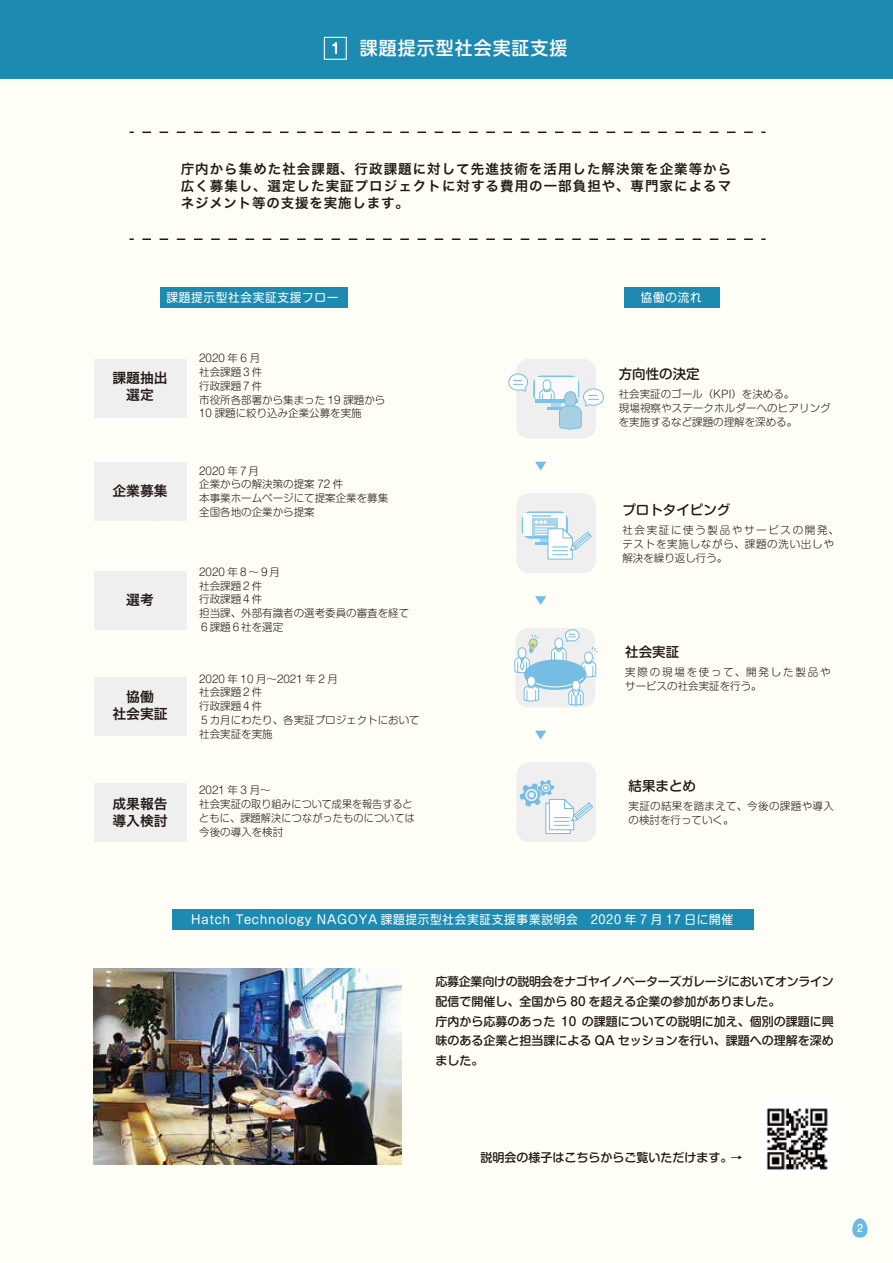
<style>
.page{position:relative;width:893px;height:1263px;background:#fffef7}
.page>*{position:absolute;margin:0;border:0;box-sizing:border-box;transform-origin:0 0}
.t1{font:500 18.45px "Shin M Go Pro";letter-spacing:.06em;color:#fff}
.t2{font:13.8px/17.5px "Hira Kaku Pro N W6";color:#221815;text-align:center}
.t3{font:13.5px/17px "Hira Kaku Pro N W6";letter-spacing:.075em;color:#221815;text-align:justify}
.t4{font:500 13.5px "Shin M Go Pro";color:#221815}
.t5{font:500 12px/19.8px "Shin M Go Pro";color:#221815}
.t6{font:12px "Shin M Go Pro";letter-spacing:.06em;color:#fff}
.t7{font:300 10.5px/13.8px "Shin M Go Pro";color:#221815}
.t8{font:300 10.5px/13.8px "Shin M Go Pro";letter-spacing:.07em;color:#221815}
.t9{font:300 10.5px/13.8px "Shin M Go Pro";letter-spacing:.17em;color:#221815}
.t10{font:300 10.5px/13.8px "Shin M Go Pro";letter-spacing:.035em;color:#221815}
.t11{font:500 9.9px "Shin M Go Pro";color:#fff}
.s1{font-family:"Kyoka ICA Pro";font-size:14.1px}
</style>
<div class="page">
<svg style="left:535px;top:596px;width:11px;height:9px"></svg>
<svg style="left:535px;top:731px;width:11px;height:8px"></svg>
<div style="left:516px;top:493px;width:80px;height:80px;background:#efefef;border-radius:13px"></div>
<svg style="left:522px;top:511px;width:46px;height:28px"></svg>
<div style="left:524px;top:513px;width:42px;height:22px;background:#fafafa"></div>
<svg style="left:532px;top:515px;width:60px;height:45px"></svg>
<div style="left:516px;top:359px;width:80px;height:79px;background:#efefef;border-radius:13px"></div>
<div style="left:533px;top:375px;width:46px;height:28px;background:#78c4ee;border-radius:9px"></div>
<div style="left:535px;top:377px;width:42px;height:23px;background:#fafafa"></div>
<svg style="left:535px;top:379px;width:69px;height:92px"></svg>
<svg style="left:508px;top:373px;width:20px;height:19px"></svg>
<svg style="left:514px;top:629px;width:84px;height:77px"></svg>
<div style="left:516px;top:762px;width:80px;height:80px;background:#efefef;border-radius:13px"></div>
<svg style="left:520px;top:780px;width:73px;height:54px"></svg>
<div style="left:94px;top:359px;width:93px;height:58px;background:#efefef"></div>
<div style="left:94px;top:462px;width:93px;height:59px;background:#efefef"></div>
<div style="left:94px;top:571px;width:93px;height:58px;background:#efefef"></div>
<div style="left:94px;top:678px;width:93px;height:58px;background:#efefef"></div>
<div style="left:94px;top:784px;width:93px;height:58px;background:#efefef"></div>
<div style="left:160px;top:287px;width:188px;height:21px;background:#1d8ab1"></div>
<div style="left:172px;top:909px;width:581px;height:20px;background:#1d8ab1"></div>
<div style="left:624px;top:287px;width:95px;height:21px;background:#1d8ab1"></div>
<svg style="left:142px;top:132px;width:624px;height:1px"></svg>
<svg style="left:142px;top:238px;width:624px;height:2px"></svg>
<svg style="left:852px;top:1218px;width:16px;height:19px"></svg>
<div style="left:0;top:0;width:893px;height:79px;background:#1d8ab1"></div>
<svg style="left:332px;top:42px;width:6px;height:12px"></svg>
<div style="left:324px;top:37px;width:23px;height:23px;border:1px solid #fff"></div>
<img style="left:766px;top:1108px;width:62px;height:62px">
<img style="left:94px;top:969px;width:307px;height:195px">
<h1 class="t1" style="left:331px;top:33px;width:238px"><span class="s1">1</span> 課題提示型社会実証支援</h1>
<p class="t3" style="left:181px;top:160px;width:552px">庁内から集めた社会課題、行政課題に対して先進技術を活用した解決策を企業等から広く募集し、選定した実証プロジェクトに対する費用の一部負担や、専門家によるマネジメント等の支援を実施します。</p>
<p class="t6" style="left:166px;top:288px;width:174px">課題提示型社会実証支援フロー</p>
<p class="t6" style="left:641px;top:288px;width:62px">協働の流れ</p>
<h2 class="t2" style="left:112px;top:368px;width:57px">課題抽出選定</h2>
<h2 class="t2" style="left:112px;top:481px;width:57px">企業募集</h2>
<h2 class="t2" style="left:126px;top:591px;width:29px">選考</h2>
<h2 class="t2" style="left:112px;top:687px;width:57px">協働<br>社会実証</h2>
<h2 class="t2" style="left:112px;top:794px;width:57px;text-align:left">成果報告導入検討</h2>
<p class="t7" style="left:199px;top:350px;width:188px">2020 年 6 月<br>社会課題３件<br>行政課題７件<br>市役所各部署から集まった 19 課題から<br>10 課題に絞り込み企業公募を実施</p>
<p class="t7" style="left:199px;top:462px;width:190px">2020 年７月<br>企業からの解決策の提案 72 件<br>本事業ホームページにて提案企業を募集全国各地の企業から提案</p>
<p class="t7" style="left:199px;top:564px;width:211px">2020 年８～９月<br>社会課題２件<br>行政課題４件<br>担当課、外部有識者の選考委員の審査を経て<br>６課題６社を選定</p>
<p class="t7" style="left:199px;top:670px;width:222px">2020 年 10 月～2021 年 2 月<br>社会課題２件<br>行政課題４件<br>５カ月にわたり、各実証プロジェクトにおいて社会実証を実施</p>
<p class="t7" style="left:199px;top:782px;width:217px">2021 年 3 月～<br>社会実証の取り組みについて成果を報告するとともに、課題解決につながったものについては今後の導入を検討</p>
<p class="t4" style="left:619px;top:363px;width:82px">方向性の決定</p>
<p class="t7" style="left:619px;top:386px;width:213px">社会実証のゴール（KPI）を決める。<br>現場視察やステークホルダーへのヒアリングを実施するなど課題の理解を深める。</p>
<p class="t4" style="left:622px;top:499px;width:109px">プロトタイピング</p>
<p class="t8" style="left:622px;top:522px;width:218px">社会実証に使う製品やサービスの開発、テストを実施しながら、課題の洗い出しや解決を繰り返し行う。</p>
<p class="t4" style="left:625px;top:641px;width:55px">社会実証</p>
<p class="t9" style="left:625px;top:664px;width:207px">実際の現場を使って、開発した製品やサービスの社会実証を行う。</p>
<p class="t4" style="left:628px;top:775px;width:69px">結果まとめ</p>
<p class="t10" style="left:628px;top:798px;width:207px">実証の結果を踏まえて、今後の課題や導入の検討を行っていく。</p>
<p class="t6" style="left:191px;top:910px;width:544px">Hatch Technology NAGOYA 課題提示型社会実証支援事業説明会　2020 年 7 月 17 日に開催</p>
<p class="t5" style="left:435px;top:970px;width:400px">応募企業向けの説明会をナゴヤイノベーターズガレージにおいてオンライン配信で開催し、全国から 80 を超える企業の参加がありました。<br>庁内から応募のあった 10 の課題についての説明に加え、個別の課題に興味のある企業と担当課による QA セッションを行い、課題への理解を深めました。</p>
<p class="t5" style="left:481px;top:1146px;width:263px">説明会の様子はこちらからご覧いただけます｡ →</p>
<p class="t11" style="left:857px;top:1220px;width:8px">2</p>
</div>
